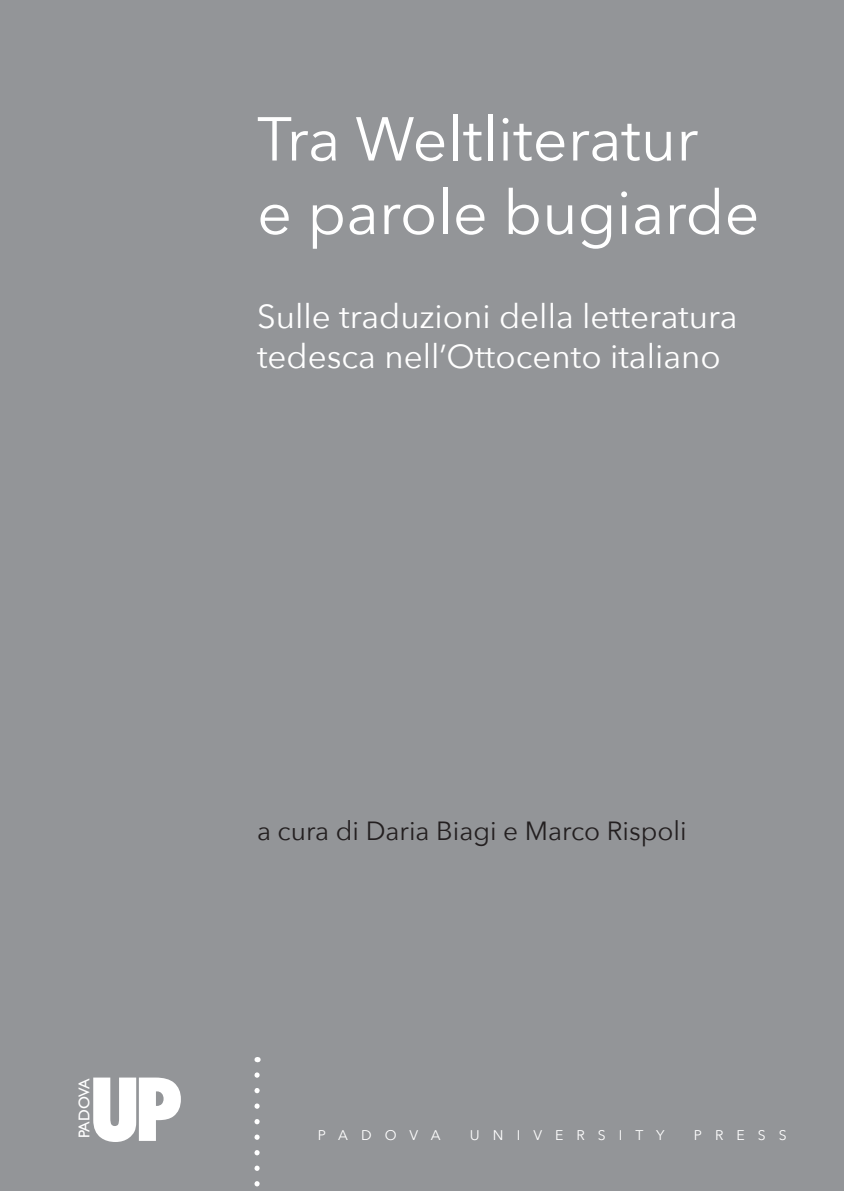
<style>
.page{position:relative;width:844px;height:1191px;background:#fff}
.page>*{position:absolute;margin:0;border:0;box-sizing:border-box;transform-origin:0 0}
.t1{font:800 condensed 84px "Futura";color:#fff}
.t2{font:61.25px/73.5px "Avenir Next";color:#fff}
.t3{font:33.25px/39.9px "Avenir Next";color:#fff}
.t4{font:26.25px "Avenir Next";color:#231f20}
.t5{font:15.75px "Gill Sans";letter-spacing:-.04em;color:#fff}
.t6{font:14px "Avenir Next";letter-spacing:.93em;color:#fff}
</style>
<div class="page">
<div style="left:0;top:0;width:843px;height:1191px;background:#939598"></div>
<svg style="left:254px;top:1075px;width:5px;height:112px"></svg>
<h2 class="t2" style="left:257px;top:104px;width:504px">Tra Weltliteratur<br>e parole bugiarde</h2>
<p class="t3" style="left:257px;top:298px;width:482px">Sulle traduzioni della letteratura tedesca nell’Ottocento italiano</p>
<p class="t4" style="left:257px;top:814px;width:431px">a cura di Daria Biagi e Marco Rispoli</p>
<h1 class="t1" style="left:89px;top:1052px;width:95px">UP</h1>
<p class="t5" style="left:75px;top:1138px;width:62px;rotate:-90deg">PADOVA</p>
<p class="t6" style="left:318px;top:1126px;width:124px">PADOVA</p>
<p class="t6" style="left:470px;top:1126px;width:196px">UNIVERSITY</p>
<p class="t6" style="left:693px;top:1126px;width:94px">PRESS</p>
</div>
